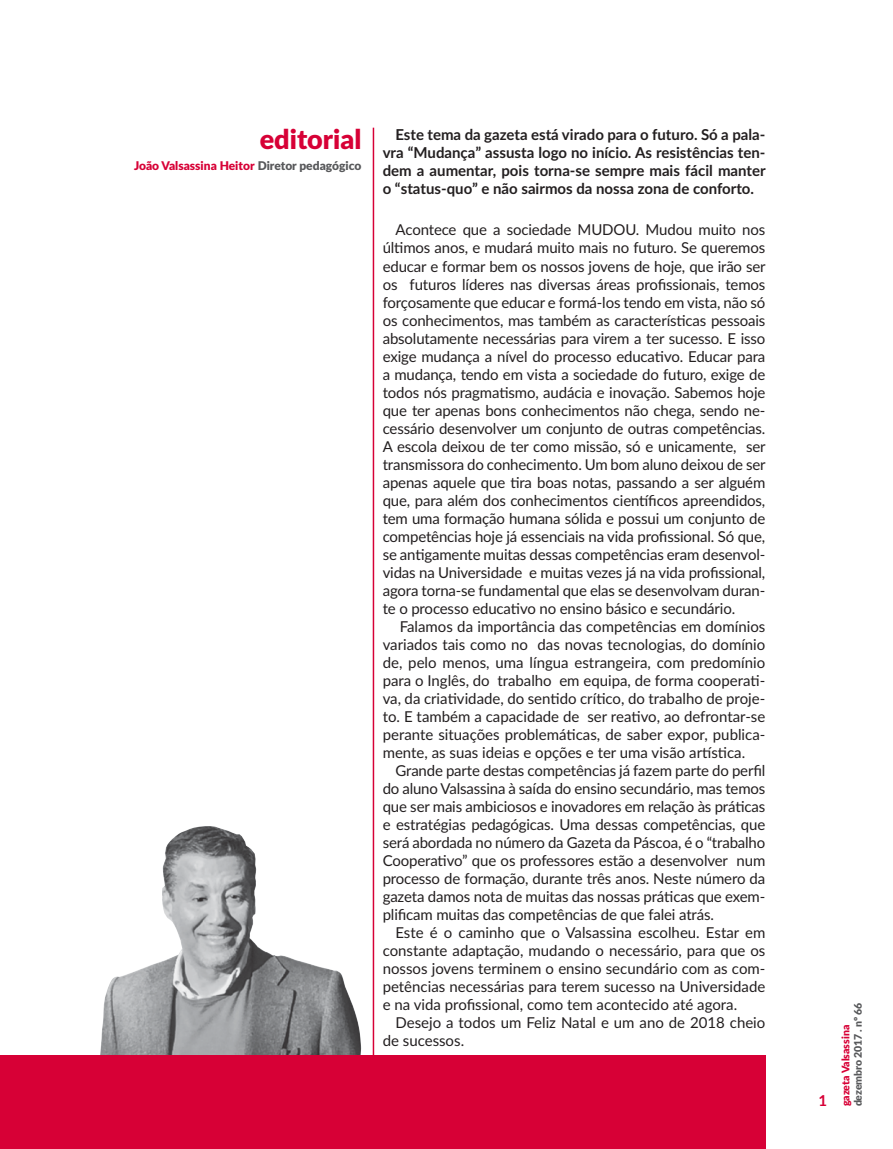
<style>
.page{position:relative;width:893px;height:1149px;background:#fff}
.page>*{position:absolute;margin:0;border:0;box-sizing:border-box;transform-origin:0 0}
.t1{font:900 27px "Lato";color:#d70036}
.t2{font:15px/18px "Lato";color:#231f20;text-align:justify}
.t3{font:700 15px/18px "Lato";color:#231f20;text-align:justify}
.t4{font:700 15px "Lato";color:#d70036}
.t5{font:900 12px "Lato";color:#d70036}
.t6{font:900 10.5px "Lato";letter-spacing:-.01em;color:#58595b}
.t7{font:900 10.5px "Lato";color:#d70036}
.s1{color:#58595b}
</style>
<div class="page">
<img style="left:100px;top:826px;width:261px;height:228px">
<div style="left:0;top:1054px;width:765px;height:94px;background:#d70036"></div>
<hr style="left:373px;top:128px;width:1px;height:935px;background:#d70036">
<h1 class="t1" style="left:260px;top:118px;width:103px">editorial</h1>
<p class="t5" style="left:134px;top:156px;width:229px">João Valsassina Heitor <span class="s1">Diretor pedagógico</span></p>
<p class="t3" style="left:383px;top:125px;width:384px;text-indent:13px">Este tema da gazeta está virado para o futuro. Só a pala&shy;vra “Mudança” assusta logo no início. As resistências ten&shy;dem a aumentar, pois torna-se sempre mais fácil manter o “status-quo” e não sairmos da nossa zona de conforto.</p>
<p class="t2" style="left:383px;top:220px;width:384px;text-indent:13px">Acontece que a sociedade MUDOU. Mudou muito nos últimos anos, e mudará muito mais no futuro. Se queremos educar e formar bem os nossos jovens de hoje, que irão ser os futuros líderes nas diversas áreas profissionais, temos forçosamente que educar e formá-los tendo em vista, não só os conhecimentos, mas também as características pessoais absolutamente necessárias para virem a ter sucesso. E isso exige mudança a nível do processo educativo. Educar para a mudança, tendo em vista a sociedade do futuro, exige de todos nós pragmatismo, audácia e inovação. Sabemos hoje que ter apenas bons conhecimentos não chega, sendo ne&shy;cessário desenvolver um conjunto de outras competências.<br>A escola deixou de ter como missão, só e unicamente, ser transmissora do conhecimento. Um bom aluno deixou de ser apenas aquele que tira boas notas, passando a ser alguém que, para além dos conhecimentos científicos apreendidos, tem uma formação humana sólida e possui um conjunto de competências hoje já essenciais na vida profissional. Só que, se antigamente muitas dessas competências eram desenvol&shy;vidas na Universidade e muitas vezes já na vida profissional, agora torna-se fundamental que elas se desenvolvam duran&shy;te o processo educativo no ensino básico e secundário.</p>
<p class="t2" style="left:383px;top:616px;width:384px;text-indent:17px">Falamos da importância das competências em domínios variados tais como no das novas tecnologias, do domínio de, pelo menos, uma língua estrangeira, com predomínio para o Inglês, do trabalho em equipa, de forma cooperati&shy;va, da criatividade, do sentido crítico, do trabalho de proje&shy;to. E também a capacidade de ser reativo, ao defrontar-se perante situações problemáticas, de saber expor, publica&shy;mente, as suas ideias e opções e ter uma visão artística.</p>
<p class="t2" style="left:383px;top:760px;width:384px;text-indent:13px">Grande parte destas competências já fazem parte do perfil do aluno Valsassina à saída do ensino secundário, mas temos que ser mais ambiciosos e inovadores em relação às práticas e estratégias pedagógicas. Uma dessas competências, que será abordada no número da Gazeta da Páscoa, é o “trabalho Cooperativo” que os professores estão a desenvolver num processo de formação, durante três anos. Neste número da gazeta damos nota de muitas das nossas práticas que exem&shy;plificam muitas das competências de que falei atrás.</p>
<p class="t2" style="left:383px;top:922px;width:384px;text-indent:13px">Este é o caminho que o Valsassina escolheu. Estar em constante adaptação, mudando o necessário, para que os nossos jovens terminem o ensino secundário com as com&shy;petências necessárias para terem sucesso na Universidade e na vida profissional, como tem acontecido até agora.</p>
<p class="t2" style="left:383px;top:1012px;width:384px;text-indent:13px">Desejo a todos um Feliz Natal e um ano de 2018 cheio de sucessos.</p>
<p class="t4" style="left:819px;top:1089px;width:10px">1</p>
<p class="t6" style="left:850px;top:1106px;width:105px;rotate:-90deg">dezembro 2017 . nº 66</p>
<p class="t7" style="left:838px;top:1106px;width:83px;rotate:-90deg">gazeta Valsassina</p>
</div>
